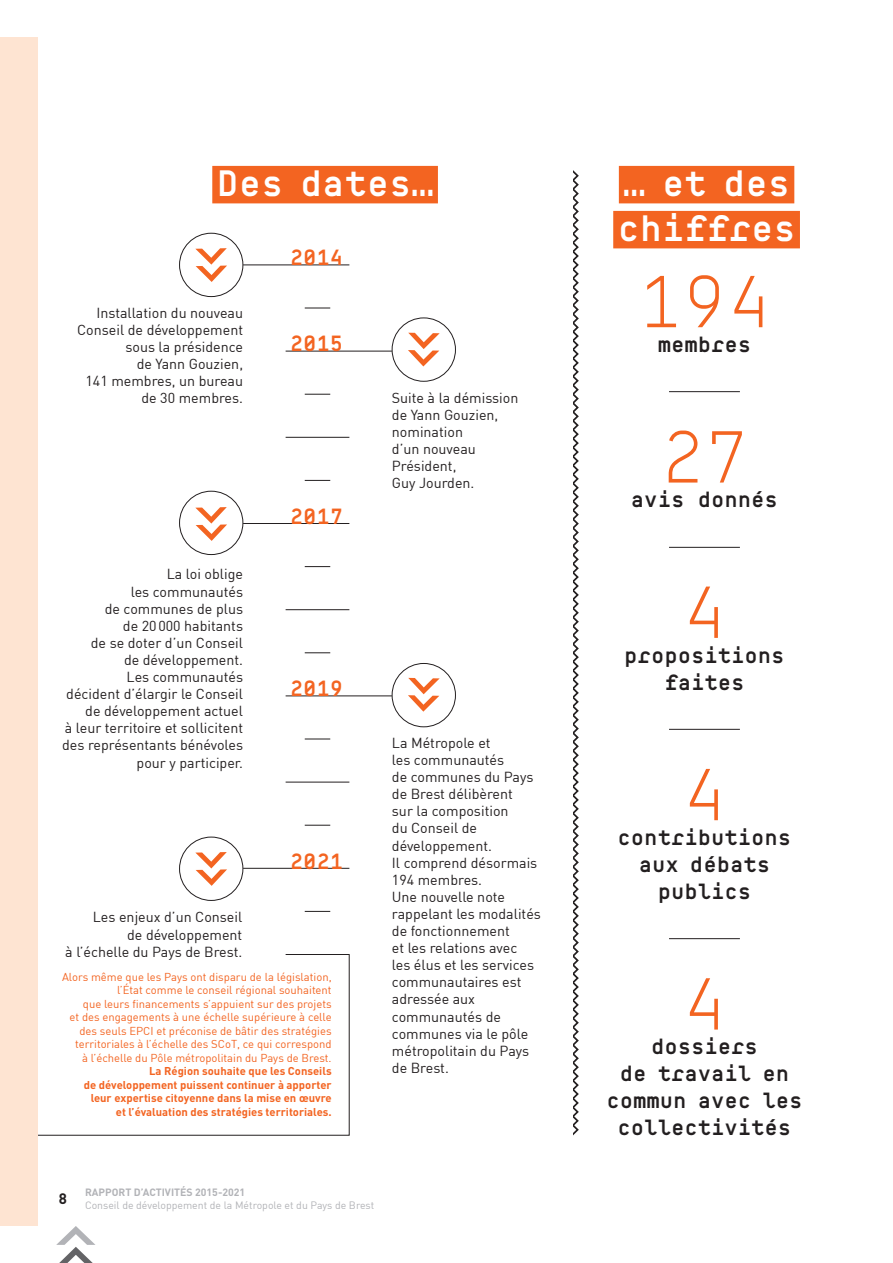
<style>
.page{position:relative;width:893px;height:1263px;background:#fff}
.page>*{position:absolute;margin:0;border:0;box-sizing:border-box;transform-origin:0 0}
.t1{font:300 75px "BB Manual Mono Pro TX";color:#f36421}
.t2{font:600 37.5px/45px "BB Manual Mono Pro TX";color:#fff}
.t3{font:600 22.5px/27px "BB Manual Mono Pro TX";color:#231f20;text-align:center}
.t4{font:600 22.5px "BB Manual Mono Pro TX";color:#f36421}
.t5{font:700 15px "DIN";color:#231f20}
.t6{font:14.25px/17.1px "DIN";color:#231f20;text-align:right}
.t7{font:11.25px/13.5px "DIN";color:#f36421;text-align:right}
.t8{font:700 11.25px/13.5px "DIN";color:#f36421;text-align:right}
.t9{font:10.5px "DIN";color:#b2b3b7}
.t10{font:700 10.5px "DIN";color:#b2b3b7}
</style>
<div class="page">
<svg style="left:56px;top:1226px;width:39px;height:37px"></svg>
<svg style="left:37px;top:954px;width:313px;height:181px"></svg>
<div style="left:0;top:37px;width:37px;height:1189px;background:#fee4d2"></div>
<div style="left:212px;top:166px;width:226px;height:37px;background:#f36421"></div>
<div style="left:619px;top:166px;width:175px;height:37px;background:#f36421"></div>
<div style="left:613px;top:211px;width:187px;height:37px;background:#f36421"></div>
<hr style="left:243px;top:265px;width:106px;height:1px;background:#231f20">
<hr style="left:286px;top:351px;width:106px;height:1px;background:#231f20">
<svg style="left:305px;top:308px;width:25px;height:1px"></svg>
<hr style="left:286px;top:437px;width:63px;height:1px;background:#231f20">
<hr style="left:669px;top:938px;width:71px;height:1px;background:#231f20">
<hr style="left:669px;top:729px;width:71px;height:1px;background:#231f20">
<hr style="left:669px;top:547px;width:71px;height:1px;background:#231f20">
<hr style="left:669px;top:391px;width:71px;height:1px;background:#231f20">
<svg style="left:305px;top:394px;width:25px;height:1px"></svg>
<hr style="left:243px;top:523px;width:106px;height:1px;background:#231f20">
<svg style="left:305px;top:480px;width:25px;height:1px"></svg>
<hr style="left:286px;top:609px;width:63px;height:1px;background:#231f20">
<svg style="left:305px;top:566px;width:25px;height:1px"></svg>
<hr style="left:286px;top:696px;width:106px;height:1px;background:#231f20">
<svg style="left:305px;top:652px;width:25px;height:1px"></svg>
<hr style="left:286px;top:782px;width:63px;height:1px;background:#231f20">
<svg style="left:305px;top:739px;width:25px;height:1px"></svg>
<svg style="left:305px;top:825px;width:25px;height:1px"></svg>
<svg style="left:305px;top:911px;width:25px;height:1px"></svg>
<hr style="left:286px;top:954px;width:63px;height:1px;background:#231f20">
<div style="left:179px;top:233px;width:64px;height:64px;border:1px solid #231f20;border-radius:50%"></div>
<svg style="left:195px;top:248px;width:32px;height:34px"></svg>
<div style="left:392px;top:318px;width:64px;height:63px;border:1px solid #231f20;border-radius:50%"></div>
<svg style="left:408px;top:333px;width:32px;height:33px"></svg>
<div style="left:392px;top:663px;width:64px;height:64px;border:1px solid #231f20;border-radius:50%"></div>
<svg style="left:408px;top:678px;width:32px;height:34px"></svg>
<div style="left:179px;top:491px;width:64px;height:64px;border:1px solid #231f20;border-radius:50%"></div>
<svg style="left:195px;top:507px;width:32px;height:34px"></svg>
<svg style="left:573px;top:170px;width:6px;height:965px"></svg>
<hr style="left:243px;top:868px;width:106px;height:1px;background:#231f20">
<div style="left:179px;top:837px;width:64px;height:64px;border:1px solid #231f20;border-radius:50%"></div>
<svg style="left:195px;top:852px;width:32px;height:34px"></svg>
<h2 class="t2" style="left:217px;top:160px;width:219px">Des dates…</h2>
<h2 class="t2" style="left:617px;top:160px;width:180px">… et des chiffres</h2>
<p class="t6" style="left:77px;top:304px;width:167px">Installation du nouveau<br>Conseil de développement sous la présidence<br>de Yann Gouzien,<br>141 membres, un bureau de 30 membres.</p>
<p class="t6" style="left:62px;top:565px;width:182px">La loi oblige<br>les communautés<br>de communes de plus<br>de 20000 habitants<br>de se doter d’un Conseil<br>de développement.<br>Les communautés<br>décident d’élargir le Conseil de développement actuel<br>à leur territoire et sollicitent des représentants bénévoles pour y participer.</p>
<p class="t6" style="left:65px;top:908px;width:179px">Les enjeux d’un Conseil<br>de développement<br>à l’échelle du Pays de Brest.</p>
<h3 class="t4" style="left:290px;top:244px;width:55px">2014</h3>
<h3 class="t4" style="left:290px;top:330px;width:55px">2015</h3>
<h3 class="t4" style="left:290px;top:503px;width:55px">2017</h3>
<h3 class="t4" style="left:290px;top:675px;width:55px">2019</h3>
<h3 class="t4" style="left:290px;top:848px;width:55px">2021</h3>
<p class="t7" style="left:62px;top:970px;width:271px">Alors même que les Pays ont disparu de la législation, l’État comme le conseil régional souhaitent<br>que leurs financements s’appuient sur des projets<br>et des engagements à une échelle supérieure à celle des seuls EPCI et préconise de bâtir des stratégies territoriales à l’échelle des SCoT, ce qui correspond<br>à l’échelle du Pôle métropolitain du Pays de Brest.</p>
<p class="t8" style="left:84px;top:1064px;width:249px">La Région souhaite que les Conseils<br>de développement puissent continuer à apporter leur expertise citoyenne dans la mise en œuvre et l’évaluation des stratégies territoriales.</p>
<p class="t6" style="left:392px;top:389px;width:128px;text-align:left">Suite à la démission de Yann Gouzien, nomination<br>d’un nouveau<br>Président,<br>Guy Jourden.</p>
<p class="t6" style="left:392px;top:734px;width:151px;text-align:left">La Métropole et<br>les communautés<br>de communes du Pays de Brest délibèrent<br>sur la composition<br>du Conseil de développement.<br>Il comprend désormais<br>194 membres.<br>Une nouvelle note rappelant les modalités de fonctionnement<br>et les relations avec<br>les élus et les services communautaires est adressée aux communautés de communes via le pôle métropolitain du Pays de Brest.</p>
<p class="t5" style="left:59px;top:1189px;width:10px">8</p>
<p class="t10" style="left:85px;top:1185px;width:162px">RAPPORT D’ACTIVITÉS 2015-2021</p>
<p class="t9" style="left:85px;top:1198px;width:291px">Conseil de développement de la Métropole et du Pays de Brest</p>
<h1 class="t1" style="left:638px;top:257px;width:135px">194</h1>
<h3 class="t3" style="left:658px;top:331px;width:95px">membres</h3>
<h1 class="t1" style="left:660px;top:413px;width:91px">27</h1>
<h3 class="t3" style="left:631px;top:486px;width:149px">avis donnés</h3>
<h1 class="t1" style="left:682px;top:568px;width:46px">4</h1>
<h3 class="t3" style="left:624px;top:641px;width:162px">propositions faites</h3>
<h1 class="t1" style="left:682px;top:750px;width:46px">4</h1>
<h3 class="t3" style="left:618px;top:824px;width:175px">contributions aux débats publics</h3>
<h1 class="t1" style="left:682px;top:960px;width:46px">4</h1>
<h3 class="t3" style="left:606px;top:1033px;width:197px">dossiers<br>de travail en commun avec les collectivités</h3>
</div>
